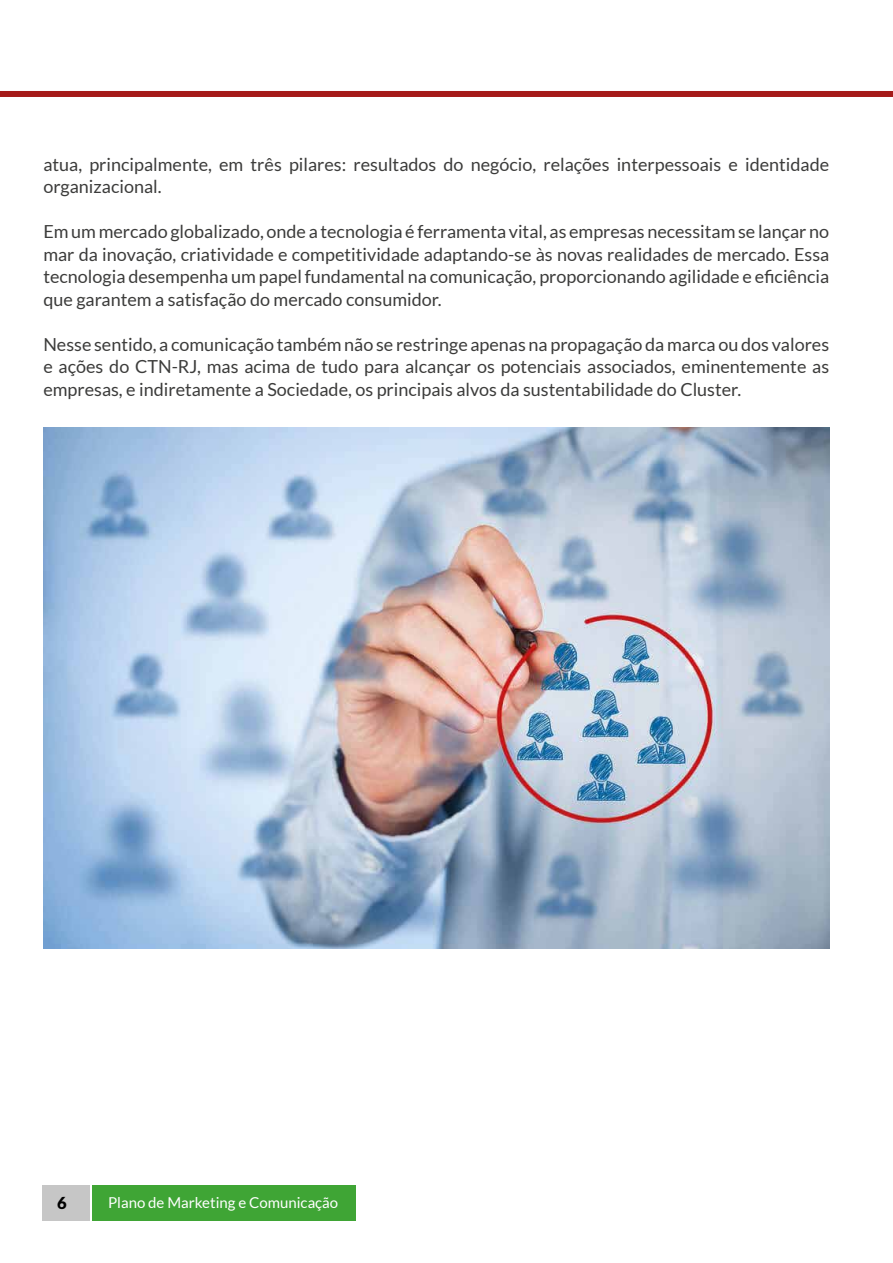
<style>
.page{position:relative;width:893px;height:1263px;background:#fff}
.page>*{position:absolute;margin:0;border:0;box-sizing:border-box;transform-origin:0 0}
.t1{font:18px/22.5px "Lato";color:#3c3c3b;text-align:justify}
.t2{font:900 16.5px "Lato";color:#000}
.t3{font:15px "Lato";color:#fff}
</style>
<div class="page">
<div style="left:43px;top:1185px;width:47px;height:35px;background:#c6c6c6"></div>
<div style="left:92px;top:1185px;width:263px;height:35px;background:#3fa535"></div>
<div style="left:0;top:91px;width:893px;height:6px;background:#a51a19"></div>
<img style="left:43px;top:427px;width:786px;height:521px">
<p class="t1" style="left:43px;top:153px;width:787px">atua, principalmente, em três pilares: resultados do negócio, relações interpessoais e identidade organizacional.</p>
<p class="t1" style="left:43px;top:220px;width:787px">Em um mercado globalizado, onde a tecnologia é ferramenta vital, as empresas necessitam se lançar no mar da inovação, criatividade e competitividade adaptando-se às novas realidades de mercado. Essa tecnologia desempenha um papel fundamental na comunicação, proporcionando agilidade e eficiência que garantem a satisfação do mercado consumidor.</p>
<p class="t1" style="left:43px;top:333px;width:787px">Nesse sentido, a comunicação também não se restringe apenas na propagação da marca ou dos valores e ações do CTN-RJ, mas acima de tudo para alcançar os potenciais associados, eminentemente as empresas, e indiretamente a Sociedade, os principais alvos da sustentabilidade do Cluster.</p>
<p class="t2" style="left:57px;top:1193px;width:11px">6</p>
<p class="t3" style="left:108px;top:1194px;width:232px">Plano de Marketing e Comunicação</p>
</div>
